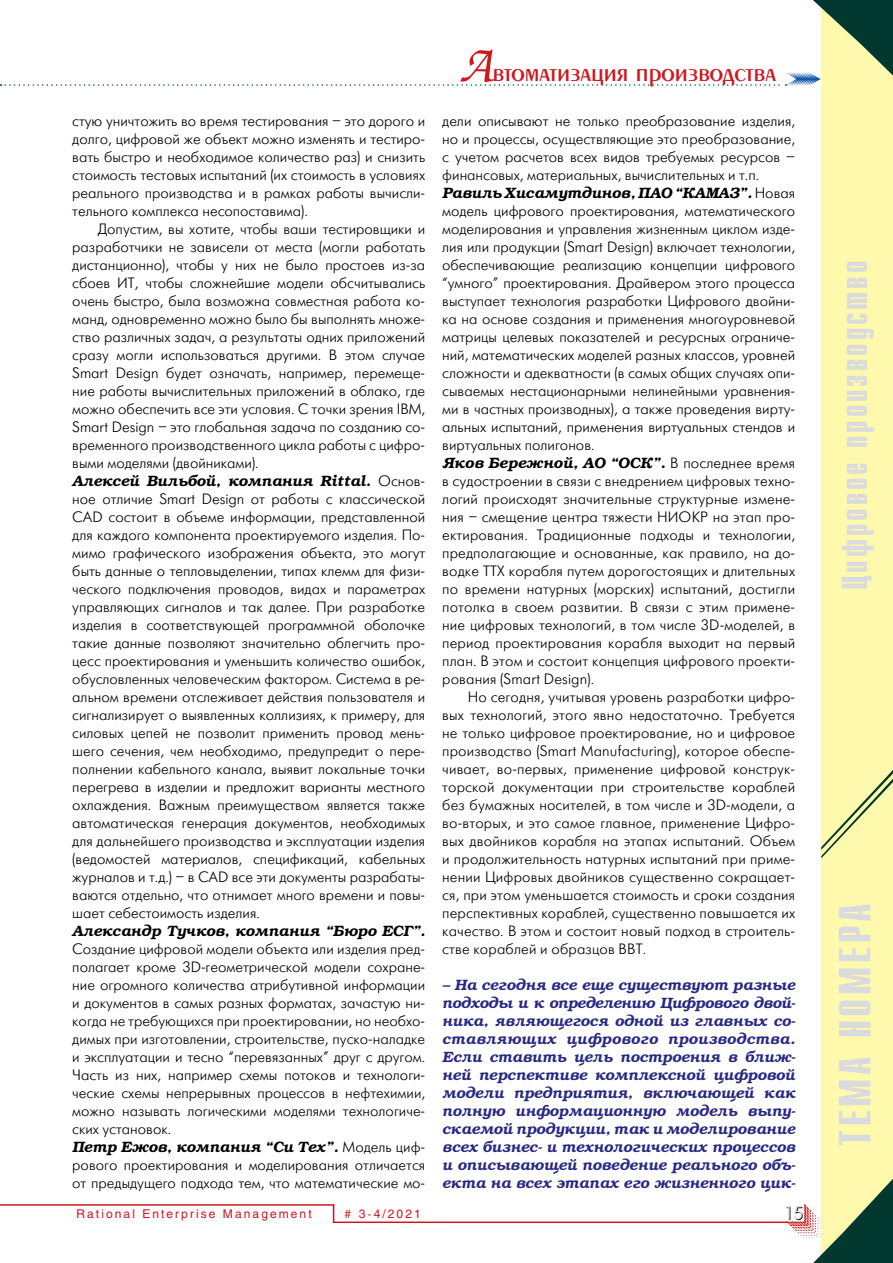
<style>
.page{position:relative;width:893px;height:1263px;background:#fff}
.page>*{position:absolute;margin:0;border:0;box-sizing:border-box;transform-origin:0 0}
.t1{font:700 45px "Compact C";letter-spacing:.08em;color:#dadbdc}
.t2{font:700 36px "Compact C";letter-spacing:.08em;color:#dadbdc}
.t3{font:27px "Penta Demi";color:#ce171e}
.t4{font:18px "Futuris Shadow C";color:#000}
.t5{font:15px/18px "Futuris Light C";color:#000;text-align:justify}
.t6{font:italic 600 15px/18px "Bookman C";color:#292984;text-align:justify}
.t7{font:italic 600 15px "Bookman C";color:#000}
.t8{font:12px "Helios";letter-spacing:.17em;color:#ce171e}
.s1{font-family:"Futuris Light C";font-weight:400;font-style:normal}
.s2{font-family:"Zapf Chancery C";font-size:54px}
</style>
<div class="page">
<hr style="left:0;top:1204px;width:334px;height:2px;background:#ce171e">
<svg style="left:333px;top:1206px;width:1px;height:15px"></svg>
<hr style="left:333px;top:1221px;width:455px;height:2px;background:#ce171e">
<div style="left:821px;top:0;width:72px;height:1263px;background:#fff9ae"></div>
<svg style="left:821px;top:770px;width:72px;height:88px"></svg>
<svg style="left:0;top:0;width:893px;height:86px"></svg>
<svg style="left:787px;top:1178px;width:106px;height:85px"></svg>
<p class="t5" style="left:72px;top:112px;width:354px">стую уничтожить во время тестирования – это дорого и долго, цифровой же объект можно изменять и тестиро&shy;вать быстро и необходимое количество раз) и снизить стоимость тестовых испытаний (их стоимость в условиях реального производства и в рамках работы вычисли&shy;тельного комплекса несопоставима).</p>
<p class="t5" style="left:72px;top:220px;width:354px;text-indent:26px">Допустим, вы хотите, чтобы ваши тестировщики и разработчики не зависели от места (могли работать дистанционно), чтобы у них не было простоев из-за сбоев ИТ, чтобы сложнейшие модели обсчитывались очень быстро, была возможна совместная работа ко&shy;манд, одновременно можно было бы выполнять множе&shy;ство различных задач, а результаты одних приложений сразу могли использоваться другими. В этом случае Smart Design будет означать, например, перемеще&shy;ние работы вычислительных приложений в облако, где можно обеспечить все эти условия. С точки зрения IBM, Smart Design – это глобальная задача по созданию со&shy;временного производственного цикла работы с цифро&shy;выми моделями (двойниками).</p>
<p class="t7" style="left:72px;top:472px;width:354px">Алексей Вильбой, компания Rittal. <span class="s1">Основ-</span></p>
<p class="t5" style="left:72px;top:490px;width:354px">ное отличие Smart Design от работы с классической CAD состоит в объеме информации, представленной для каждого компонента проектируемого изделия. По&shy;мимо графического изображения объекта, это могут быть данные о тепловыделении, типах клемм для физи&shy;ческого подключения проводов, видах и параметрах управляющих сигналов и так далее. При разработке изделия в соответствующей программной оболочке такие данные позволяют значительно облегчить про&shy;цесс проектирования и уменьшить количество ошибок, обусловленных человеческим фактором. Система в ре&shy;альном времени отслеживает действия пользователя и сигнализирует о выявленных коллизиях, к примеру, для силовых цепей не позволит применить провод мень&shy;шего сечения, чем необходимо, предупредит о пере&shy;полнении кабельного канала, выявит локальные точки перегрева в изделии и предложит варианты местного охлаждения. Важным преимуществом является также автоматическая генерация документов, необходимых для дальнейшего производства и эксплуатации изделия (ведомостей материалов, спецификаций, кабельных журналов и т.д.) – в CAD все эти документы разрабаты&shy;ваются отдельно, что отнимает много времени и повы&shy;шает себестоимость изделия.</p>
<p class="t7" style="left:72px;top:922px;width:354px">Александр Тучков, компания “Бюро ЕСГ”.</p>
<p class="t5" style="left:72px;top:940px;width:354px">Создание цифровой модели объекта или изделия пред&shy;полагает кроме 3D-геометрической модели сохране&shy;ние огромного количества атрибутивной информации и документов в самых разных форматах, зачастую ни&shy;когда не требующихся при проектировании, но необхо&shy;димых при изготовлении, строительстве, пуско-наладке и эксплуатации и тесно “перевязанных” друг с другом.<br>Часть из них, например схемы потоков и технологи&shy;ческие схемы непрерывных процессов в нефтехимии, можно называть логическими моделями технологиче&shy;ских установок.</p>
<p class="t7" style="left:72px;top:1138px;width:354px">Петр Ежов, компания “Си Тех”. <span class="s1">Модель циф-</span></p>
<p class="t5" style="left:72px;top:1156px;width:354px">рового проектирования и моделирования отличается от предыдущего подхода тем, что математические мо-</p>
<p class="t8" style="left:77px;top:1207px;width:237px">Rational Enterprise Management</p>
<p class="t8" style="left:345px;top:1207px;width:78px"># 3-4/2021</p>
<h3 class="t3" style="left:459px;top:59px;width:319px"><span class="s2">А</span>втоматизация производства</h3>
<p class="t5" style="left:442px;top:112px;width:354px">дели описывают не только преобразование изделия, но и процессы, осуществляющие это преобразование, с учетом расчетов всех видов требуемых ресурсов – финансовых, материальных, вычислительных и т.п.</p>
<p class="t7" style="left:442px;top:184px;width:354px">Равиль Хисамутдинов, ПАО “КАМАЗ”. <span class="s1">Новая</span></p>
<p class="t5" style="left:442px;top:202px;width:354px">модель цифрового проектирования, математического моделирования и управления жизненным циклом изде&shy;лия или продукции (Smart Design) включает технологии, обеспечивающие реализацию концепции цифрового “умного” проектирования. Драйвером этого процесса выступает технология разработки Цифрового двойни&shy;ка на основе создания и применения многоуровневой матрицы целевых показателей и ресурсных ограниче&shy;ний, математических моделей разных классов, уровней сложности и адекватности (в самых общих случаях опи&shy;сываемых нестационарными нелинейными уравнения&shy;ми в частных производных), а также проведения вирту&shy;альных испытаний, применения виртуальных стендов и виртуальных полигонов.</p>
<p class="t7" style="left:442px;top:454px;width:354px">Яков Бережной, АО “ОСК”. <span class="s1">В последнее время</span></p>
<p class="t5" style="left:442px;top:472px;width:354px">в судостроении в связи с внедрением цифровых техно&shy;логий происходят значительные структурные измене&shy;ния – смещение центра тяжести НИОКР на этап про&shy;ектирования. Традиционные подходы и технологии, предполагающие и основанные, как правило, на до&shy;водке ТТХ корабля путем дорогостоящих и длительных по времени натурных (морских) испытаний, достигли потолка в своем развитии. В связи с этим примене&shy;ние цифровых технологий, в том числе 3D-моделей, в период проектирования корабля выходит на первый план. В этом и состоит концепция цифрового проекти&shy;рования (Smart Design).</p>
<p class="t5" style="left:442px;top:688px;width:354px;text-indent:26px">Но сегодня, учитывая уровень разработки цифро&shy;вых технологий, этого явно недостаточно. Требуется не только цифровое проектирование, но и цифровое производство (Smart Manufacturing), которое обеспе&shy;чивает, во-первых, применение цифровой конструк&shy;торской документации при строительстве кораблей без бумажных носителей, в том числе и 3D-модели, а во-вторых, и это самое главное, применение Цифро&shy;вых двойников корабля на этапах испытаний. Объем и продолжительность натурных испытаний при приме&shy;нении Цифровых двойников существенно сокращает&shy;ся, при этом уменьшается стоимость и сроки создания перспективных кораблей, существенно повышается их качество. В этом и состоит новый подход в строитель&shy;стве кораблей и образцов ВВТ.</p>
<p class="t6" style="left:442px;top:976px;width:355px">– На сегодня все еще существуют разные подходы и к определению Цифрового двой&shy;ника, являющегося одной из главных со&shy;ставляющих цифрового производства.<br>Если ставить цель построения в ближ&shy;ней перспективе комплексной цифровой модели предприятия, включающей как полную информационную модель выпу&shy;скаемой продукции, так и моделирование всех бизнес- и технологических процессов и описывающей поведение реального объ&shy;екта на всех этапах его жизненного цик-</p>
<p class="t4" style="left:784px;top:1204px;width:21px">15</p>
<h2 class="t2" style="left:837px;top:590px;width:331px;rotate:-90deg">Цифровое производство</h2>
<h1 class="t1" style="left:833px;top:1145px;width:244px;rotate:-90deg">ТЕМА НОМЕРА</h1>
</div>
